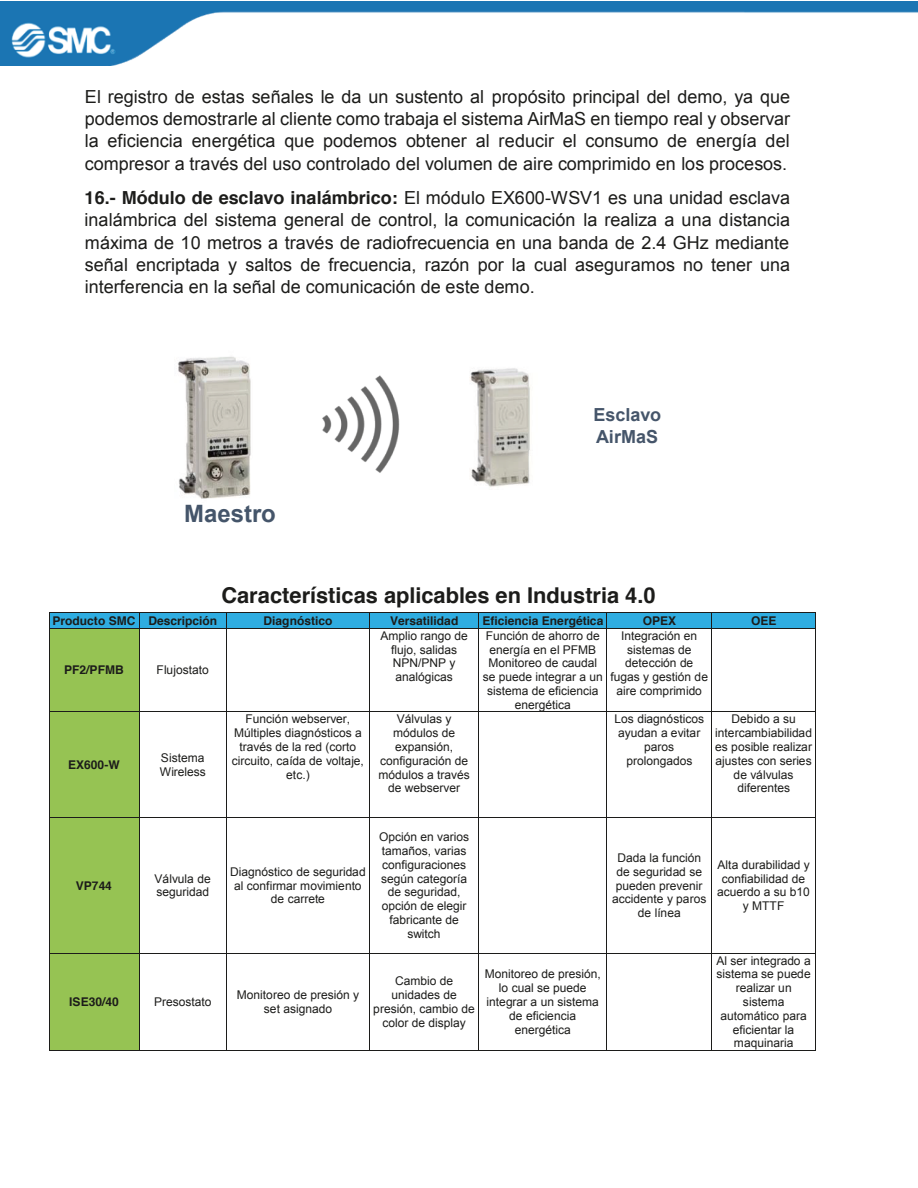
<style>
.page{position:relative;width:918px;height:1188px;background:#fff}
.page>*{position:absolute;margin:0;border:0;box-sizing:border-box;transform-origin:0 0}
.t1{font:700 24px "Arial";color:#45556a}
.t2{font:700 21.9px "Helvetica";color:#1c1c1a}
.t3{font:18px/22.4px "Arial";color:#1c1c1a;text-align:justify}
.t4{font:700 18px/21.3px "Arial";color:#45556a}
.t5{font:12px/13.8px "Arial";color:#1c1c1a;text-align:center}
.t6{font:700 12px "Helvetica";color:#1c1c1a}
.s1{font-family:"Helvetica";font-weight:700}
</style>
<div class="page">
<img style="left:0;top:2px;width:918px;height:64px">
<img style="left:178px;top:356px;width:73px;height:143px">
<img style="left:470px;top:368px;width:60px;height:119px">
<img style="left:322px;top:375px;width:78px;height:98px">
<img style="left:528px;top:405px;width:2px;height:67px">
<div style="left:49px;top:613px;width:90px;height:15px;background:#2fade1"></div>
<div style="left:139px;top:613px;width:87px;height:15px;background:#2fade1"></div>
<div style="left:227px;top:613px;width:142px;height:15px;background:#2fade1"></div>
<div style="left:369px;top:613px;width:110px;height:15px;background:#2fade1"></div>
<div style="left:479px;top:613px;width:128px;height:15px;background:#2fade1"></div>
<div style="left:607px;top:613px;width:105px;height:15px;background:#2fade1"></div>
<div style="left:712px;top:613px;width:103px;height:15px;background:#2fade1"></div>
<hr style="left:49px;top:613px;width:90px;height:1px;background:#1c1c1a">
<hr style="left:139px;top:613px;width:87px;height:1px;background:#1c1c1a">
<hr style="left:227px;top:613px;width:142px;height:1px;background:#1c1c1a">
<hr style="left:370px;top:613px;width:109px;height:1px;background:#1c1c1a">
<hr style="left:479px;top:613px;width:128px;height:1px;background:#1c1c1a">
<hr style="left:607px;top:613px;width:105px;height:1px;background:#1c1c1a">
<hr style="left:712px;top:613px;width:103px;height:1px;background:#1c1c1a">
<div style="left:49px;top:629px;width:90px;height:83px;background:#96c353"></div>
<svg style="left:49px;top:614px;width:1px;height:14px"></svg>
<hr style="left:49px;top:628px;width:90px;height:1px;background:#1c1c1a">
<svg style="left:139px;top:614px;width:1px;height:14px"></svg>
<hr style="left:139px;top:628px;width:87px;height:1px;background:#1c1c1a">
<svg style="left:226px;top:613px;width:1px;height:16px"></svg>
<hr style="left:227px;top:628px;width:142px;height:1px;background:#1c1c1a">
<svg style="left:369px;top:613px;width:1px;height:16px"></svg>
<hr style="left:370px;top:628px;width:109px;height:1px;background:#1c1c1a">
<hr style="left:479px;top:628px;width:128px;height:1px;background:#1c1c1a">
<hr style="left:607px;top:628px;width:105px;height:1px;background:#1c1c1a">
<hr style="left:712px;top:628px;width:103px;height:1px;background:#1c1c1a">
<svg style="left:815px;top:613px;width:1px;height:16px"></svg>
<hr style="left:49px;top:629px;width:1px;height:83px;background:#1c1c1a">
<hr style="left:139px;top:629px;width:1px;height:83px;background:#1c1c1a">
<hr style="left:226px;top:629px;width:1px;height:83px;background:#1c1c1a">
<hr style="left:369px;top:629px;width:1px;height:83px;background:#1c1c1a">
<hr style="left:479px;top:629px;width:1px;height:83px;background:#1c1c1a">
<hr style="left:607px;top:629px;width:1px;height:83px;background:#1c1c1a">
<hr style="left:712px;top:629px;width:1px;height:83px;background:#1c1c1a">
<hr style="left:815px;top:629px;width:1px;height:83px;background:#1c1c1a">
<div style="left:49px;top:712px;width:90px;height:105px;background:#96c353"></div>
<hr style="left:49px;top:712px;width:90px;height:1px;background:#1c1c1a">
<hr style="left:139px;top:712px;width:87px;height:1px;background:#1c1c1a">
<hr style="left:227px;top:712px;width:142px;height:1px;background:#1c1c1a">
<hr style="left:370px;top:712px;width:109px;height:1px;background:#1c1c1a">
<hr style="left:479px;top:712px;width:128px;height:1px;background:#1c1c1a">
<hr style="left:607px;top:712px;width:105px;height:1px;background:#1c1c1a">
<hr style="left:712px;top:712px;width:103px;height:1px;background:#1c1c1a">
<hr style="left:49px;top:712px;width:1px;height:105px;background:#1c1c1a">
<hr style="left:139px;top:712px;width:1px;height:105px;background:#1c1c1a">
<hr style="left:226px;top:712px;width:1px;height:105px;background:#1c1c1a">
<hr style="left:369px;top:712px;width:1px;height:105px;background:#1c1c1a">
<hr style="left:479px;top:712px;width:1px;height:105px;background:#1c1c1a">
<hr style="left:607px;top:712px;width:1px;height:105px;background:#1c1c1a">
<hr style="left:712px;top:712px;width:1px;height:105px;background:#1c1c1a">
<hr style="left:815px;top:712px;width:1px;height:105px;background:#1c1c1a">
<div style="left:49px;top:818px;width:90px;height:135px;background:#96c353"></div>
<hr style="left:49px;top:817px;width:90px;height:1px;background:#1c1c1a">
<hr style="left:139px;top:817px;width:87px;height:1px;background:#1c1c1a">
<hr style="left:227px;top:817px;width:142px;height:1px;background:#1c1c1a">
<hr style="left:370px;top:817px;width:109px;height:1px;background:#1c1c1a">
<hr style="left:479px;top:817px;width:128px;height:1px;background:#1c1c1a">
<hr style="left:607px;top:817px;width:105px;height:1px;background:#1c1c1a">
<hr style="left:712px;top:817px;width:103px;height:1px;background:#1c1c1a">
<hr style="left:49px;top:818px;width:1px;height:135px;background:#1c1c1a">
<hr style="left:139px;top:818px;width:1px;height:135px;background:#1c1c1a">
<hr style="left:226px;top:818px;width:1px;height:135px;background:#1c1c1a">
<hr style="left:369px;top:818px;width:1px;height:135px;background:#1c1c1a">
<hr style="left:479px;top:818px;width:1px;height:135px;background:#1c1c1a">
<hr style="left:607px;top:818px;width:1px;height:135px;background:#1c1c1a">
<hr style="left:712px;top:818px;width:1px;height:135px;background:#1c1c1a">
<hr style="left:815px;top:818px;width:1px;height:135px;background:#1c1c1a">
<div style="left:49px;top:953px;width:90px;height:97px;background:#96c353"></div>
<hr style="left:49px;top:953px;width:90px;height:1px;background:#1c1c1a">
<hr style="left:139px;top:953px;width:87px;height:1px;background:#1c1c1a">
<hr style="left:227px;top:953px;width:142px;height:1px;background:#1c1c1a">
<hr style="left:370px;top:953px;width:109px;height:1px;background:#1c1c1a">
<hr style="left:479px;top:953px;width:128px;height:1px;background:#1c1c1a">
<hr style="left:607px;top:953px;width:105px;height:1px;background:#1c1c1a">
<hr style="left:712px;top:953px;width:103px;height:1px;background:#1c1c1a">
<hr style="left:49px;top:953px;width:1px;height:97px;background:#1c1c1a">
<hr style="left:49px;top:1050px;width:90px;height:1px;background:#1c1c1a">
<hr style="left:139px;top:953px;width:1px;height:97px;background:#1c1c1a">
<hr style="left:139px;top:1050px;width:87px;height:1px;background:#1c1c1a">
<hr style="left:226px;top:953px;width:1px;height:97px;background:#1c1c1a">
<hr style="left:227px;top:1050px;width:142px;height:1px;background:#1c1c1a">
<hr style="left:369px;top:953px;width:1px;height:97px;background:#1c1c1a">
<hr style="left:370px;top:1050px;width:109px;height:1px;background:#1c1c1a">
<hr style="left:479px;top:953px;width:1px;height:97px;background:#1c1c1a">
<hr style="left:479px;top:1050px;width:128px;height:1px;background:#1c1c1a">
<hr style="left:607px;top:953px;width:1px;height:97px;background:#1c1c1a">
<hr style="left:607px;top:1050px;width:105px;height:1px;background:#1c1c1a">
<hr style="left:712px;top:953px;width:1px;height:97px;background:#1c1c1a">
<hr style="left:712px;top:1050px;width:103px;height:1px;background:#1c1c1a">
<hr style="left:815px;top:953px;width:1px;height:97px;background:#1c1c1a">
<p class="t3" style="left:85px;top:85px;width:707px">El registro de estas señales le da un sustento al propósito principal del demo, ya que podemos demostrarle al cliente como trabaja el sistema AirMaS en tiempo real y observar la eficiencia energética que podemos obtener al reducir el consumo de energía del compresor a través del uso controlado del volumen de aire comprimido en los procesos.</p>
<p class="t3" style="left:85px;top:187px;width:707px"><span class="s1">16.- Módulo de esclavo inalámbrico:</span> El módulo EX600-WSV1 es una unidad esclava inalámbrica del sistema general de control, la comunicación la realiza a una distancia máxima de 10 metros a través de radiofrecuencia en una banda de 2.4 GHz mediante señal encriptada y saltos de frecuencia, razón por la cual aseguramos no tener una interferencia en la señal de comunicación de este demo.</p>
<h1 class="t1" style="left:184px;top:500px;width:93px">Maestro</h1>
<h3 class="t4" style="left:593px;top:404px;width:69px">Esclavo<br>AirMaS</h3>
<h2 class="t2" style="left:221px;top:577px;width:436px">Características aplicables en Industria 4.0</h2>
<p class="t6" style="left:53px;top:611px;width:166px">Producto SMC Descripción</p>
<p class="t6" style="left:264px;top:612px;width:70px">Diagnóstico</p>
<p class="t6" style="left:390px;top:612px;width:70px">Versatilidad</p>
<p class="t6" style="left:482px;top:612px;width:122px">Eficiencia Energética</p>
<p class="t6" style="left:643px;top:612px;width:35px">OPEX</p>
<p class="t6" style="left:751px;top:612px;width:27px">OEE</p>
<p class="t6" style="left:64px;top:660px;width:61px">PF2/PFMB</p>
<p class="t5" style="left:157px;top:663px;width:54px">Flujostato</p>
<p class="t5" style="left:380px;top:629px;width:89px">Amplio rango de flujo, salidas<br>NPN/PNP y analógicas</p>
<p class="t5" style="left:483px;top:629px;width:122px">Función de ahorro de energía en el PFMB<br>Monitoreo de caudal se puede integrar a un sistema de eficiencia energética</p>
<p class="t5" style="left:610px;top:629px;width:99px">Integración en sistemas de detección de fugas y gestión de aire comprimido</p>
<p class="t6" style="left:68px;top:755px;width:53px">EX600-W</p>
<p class="t5" style="left:160px;top:751px;width:48px;text-align:left">Sistema<br>Wireless</p>
<p class="t5" style="left:232px;top:712px;width:134px">Función webserver,<br>Múltiples diagnósticos a través de la red (corto circuito, caída de voltaje, etc.)</p>
<p class="t5" style="left:378px;top:712px;width:93px">Válvulas y módulos de expansión, configuración de módulos a través de webserver</p>
<p class="t5" style="left:615px;top:712px;width:91px">Los diagnósticos ayudan a evitar paros prolongados</p>
<p class="t5" style="left:715px;top:712px;width:98px">Debido a su intercambiabilidad es posible realizar ajustes con series de válvulas diferentes</p>
<p class="t6" style="left:76px;top:876px;width:38px">VP744</p>
<p class="t5" style="left:155px;top:872px;width:58px;text-align:left">Válvula de seguridad</p>
<p class="t5" style="left:230px;top:865px;width:137px">Diagnóstico de seguridad al confirmar movimiento de carrete</p>
<p class="t5" style="left:379px;top:830px;width:92px">Opción en varios tamaños, varias configuraciones según categoría de seguridad, opción de elegir fabricante de switch</p>
<p class="t6" style="left:69px;top:992px;width:51px">ISE30/40</p>
<p class="t5" style="left:154px;top:995px;width:59px">Presostato</p>
<p class="t5" style="left:237px;top:988px;width:124px">Monitoreo de presión y set asignado</p>
<p class="t5" style="left:373px;top:974px;width:103px">Cambio de unidades de presión, cambio de color de display</p>
<p class="t5" style="left:485px;top:967px;width:118px">Monitoreo de presión, lo cual se puede integrar a un sistema de eficiencia energética</p>
<p class="t5" style="left:612px;top:851px;width:96px">Dada la función de seguridad se pueden prevenir accidente y paros de línea</p>
<p class="t5" style="left:717px;top:858px;width:94px">Alta durabilidad y confiabilidad de acuerdo a su b10 y MTTF</p>
<p class="t5" style="left:717px;top:954px;width:96px">Al ser integrado a sistema se puede realizar un sistema automático para eficientar la maquinaria</p>
</div>
